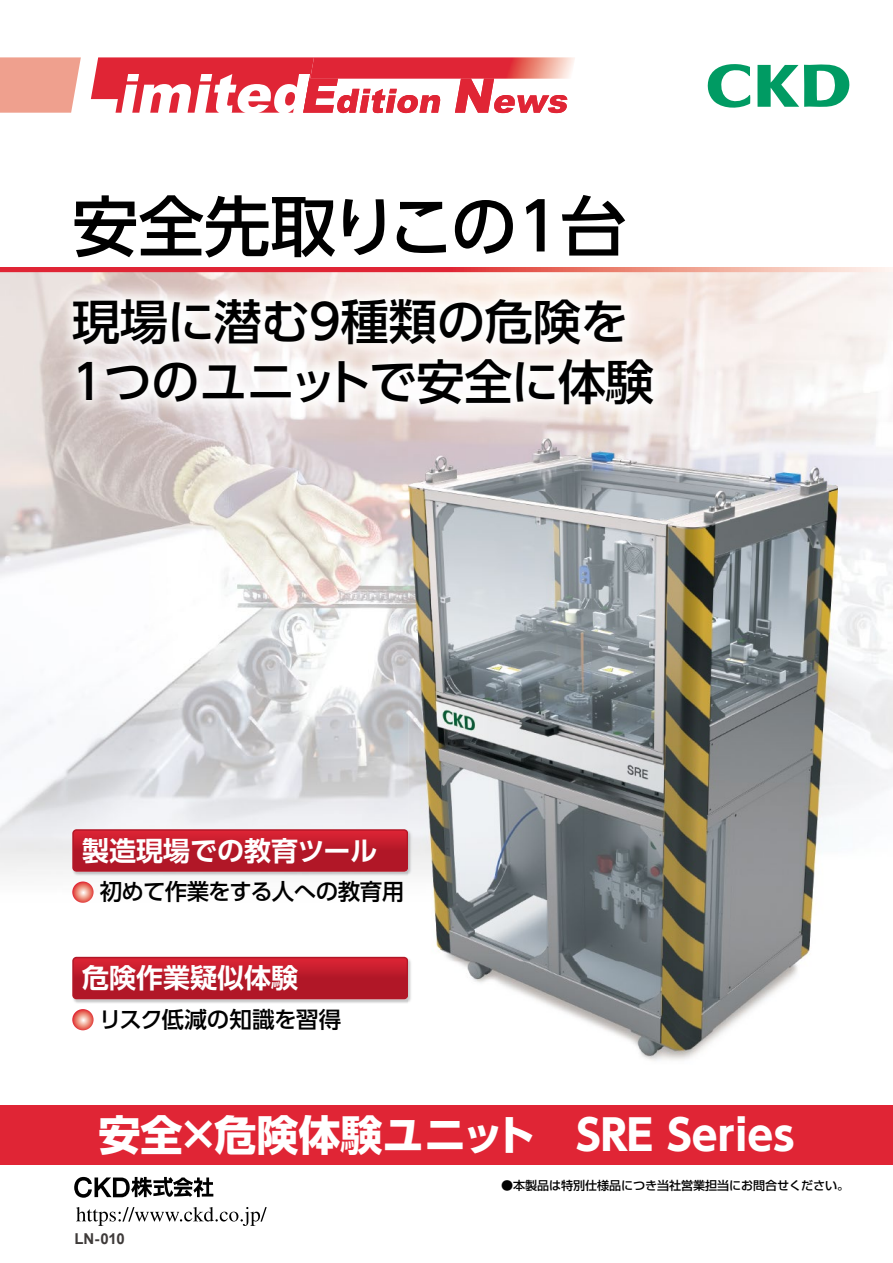
<style>
.page{position:relative;width:893px;height:1263px;background:#fff}
.page>*{position:absolute;margin:0;border:0;box-sizing:border-box;transform-origin:0 0}
.t1{font:500 66px "UD Shin Go Pro";color:#000}
.t2{font:500 48px/60px "UD Shin Go Pro";letter-spacing:-.005em;color:#000}
.t3{font:700 42px "UD Shin Go Pro";color:#fff}
.t4{font:700 27px "UD Shin Go Pro De";color:#fff}
.t5{font:500 22.5px "UD Shin Go Pro";letter-spacing:-.025em;color:#000}
.t6{font:700 15px "Arial";color:#3e3a39}
.t7{font:500 12px "Shin Go Pro";letter-spacing:-.01em;color:#000}
</style>
<div class="page">
<svg style="left:707px;top:64px;width:44px;height:44px"></svg>
<svg style="left:757px;top:64px;width:93px;height:43px"></svg>
<svg style="left:0;top:57px;width:81px;height:56px;background:#f0a796"></svg>
<svg style="left:455px;top:79px;width:112px;height:34px"></svg>
<img style="left:440px;top:57px;width:135px;height:22px">
<svg style="left:91px;top:57px;width:349px;height:56px"></svg>
<img style="left:461px;top:79px;width:33px;height:1px">
<svg style="left:0;top:268px;width:893px;height:4px;background:#e75d5f"></svg>
<img style="left:0;top:272px;width:893px;height:834px">
<svg style="left:74px;top:1177px;width:139px;height:21px"></svg>
<svg style="left:76px;top:1207px;width:191px;height:19px"></svg>
<div style="left:0;top:1106px;width:893px;height:59px;background:#e02535"></div>
<img style="left:54px;top:279px;width:619px;height:145px">
<img style="left:72px;top:829px;width:337px;height:47px">
<svg style="left:72px;top:829px;width:336px;height:43px;background:#bc1d2d"></svg>
<img style="left:72px;top:957px;width:337px;height:47px">
<svg style="left:72px;top:957px;width:336px;height:42px;background:#bc1b2b"></svg>
<svg style="left:72px;top:881px;width:22px;height:22px"></svg>
<svg style="left:72px;top:1009px;width:22px;height:21px"></svg>
<img style="left:409px;top:438px;width:429px;height:628px">
<h1 class="t1" style="left:72px;top:173px;width:556px">安全先取りこの1台</h1>
<h2 class="t2" style="left:72px;top:290px;width:583px">現場に潜む9種類の危険を<br>1つのユニットで安全に体験</h2>
<h3 class="t4" style="left:82px;top:828px;width:297px">製造現場での教育ツール</h3>
<h3 class="t5" style="left:100px;top:873px;width:306px">初めて作業をする人への教育用</h3>
<h3 class="t4" style="left:82px;top:956px;width:217px">危険作業疑似体験</h3>
<h3 class="t5" style="left:99px;top:1001px;width:243px">リスク低減の知識を習得</h3>
<h3 class="t3" style="left:98px;top:1101px;width:698px">安全×危険体験ユニット　SRE Series</h3>
<p class="t6" style="left:74px;top:1229px;width:52px">LN-010</p>
<p class="t7" style="left:501px;top:1176px;width:350px">●本製品は特別仕様品につき当社営業担当にお問合せください。</p>
</div>
